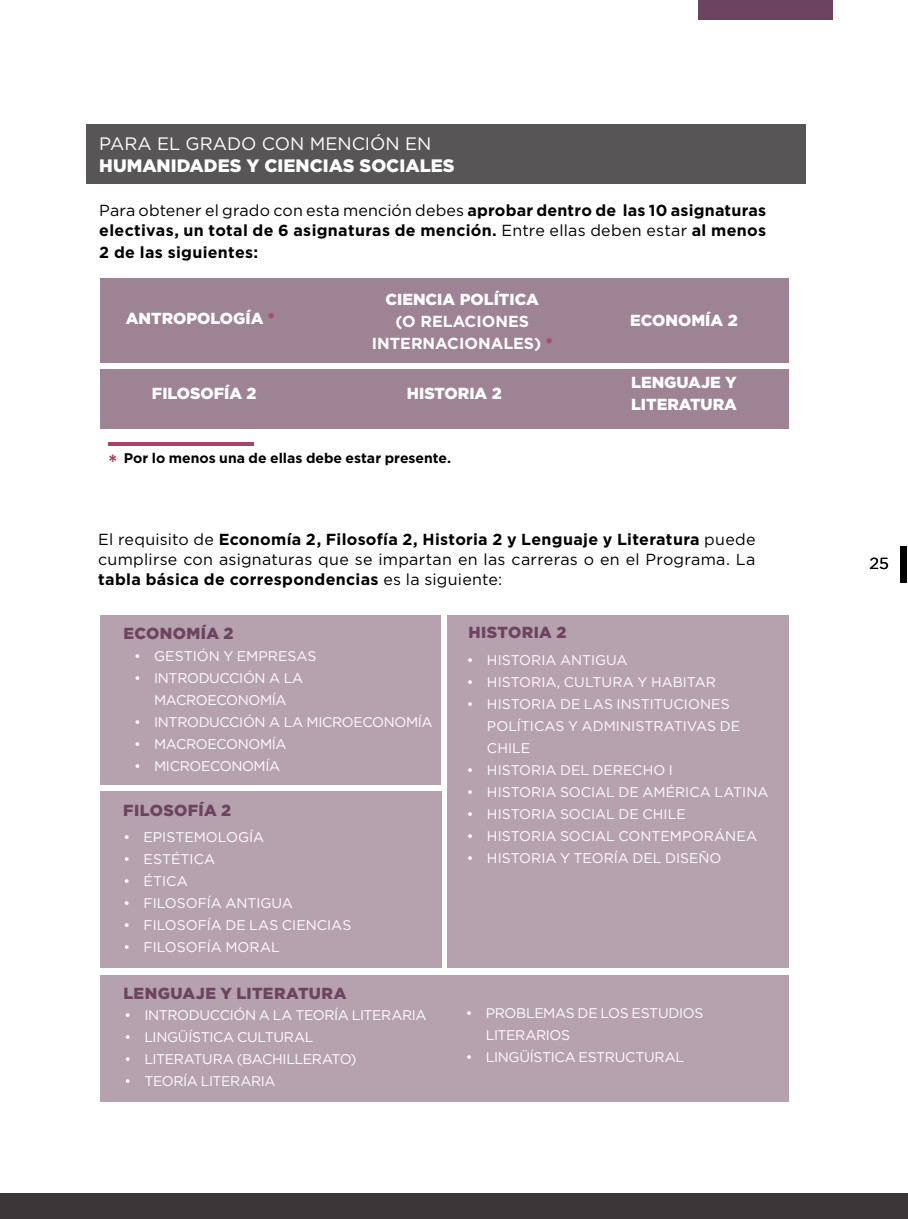
<style>
.page{position:relative;width:908px;height:1219px;background:#fff}
.page>*{position:absolute;margin:0;border:0;box-sizing:border-box;transform-origin:0 0}
.t1{font:700 22px "Gotham";color:#aa4264}
.t2{font:900 18px "Gotham";color:#fff}
.t3{font:18px "Gotham";color:#fff}
.t4{font:16px/20px "Gotham";letter-spacing:.015em;color:#000;text-align:justify}
.t5{font:700 16px/20px "Gotham";letter-spacing:.02em;color:#000}
.t6{font:900 16px/22px "Gotham";color:#fff}
.t7{font:900 16px "Gotham";letter-spacing:.025em;color:#6d445f}
.t8{font:700 16px/22px "Gotham";color:#fff;text-align:center}
.t9{font:14px/22px "Gotham";letter-spacing:-.005em;color:#fff}
.t10{font:14px/22px "Gotham";letter-spacing:-.025em;color:#fff;text-align:center}
.t11{font:14px "Gotham";letter-spacing:-.03em;color:#fff}
.t12{font:700 14px "Gotham";color:#000}
.s1{font-weight:400}
.s2{color:#aa4264}
.s3{font-weight:900;color:#aa4264}
.s4{font-weight:700}
</style>
<div class="page">
<div style="left:900px;top:546px;width:6px;height:36px;background:#000"></div>
<div style="left:697px;top:0;width:135px;height:19px;background:#6d445f"></div>
<div style="left:100px;top:278px;width:688px;height:150px;background:#9e8395"></div>
<div style="left:86px;top:124px;width:719px;height:60px;background:#585556"></div>
<hr style="left:108px;top:442px;width:146px;height:4px;background:#aa4264">
<div style="left:447px;top:615px;width:341px;height:353px;background:#b6a1af"></div>
<div style="left:100px;top:615px;width:340px;height:170px;background:#b6a1af"></div>
<div style="left:100px;top:792px;width:341px;height:176px;background:#b6a1af"></div>
<div style="left:100px;top:975px;width:688px;height:127px;background:#b6a1af"></div>
<div style="left:93px;top:363px;width:706px;height:6px;background:#fff"></div>
<div style="left:0;top:1193px;width:907px;height:26px;background:#3b3738"></div>
<p class="t3" style="left:99px;top:132px;width:333px">PARA EL GRADO CON MENCIÓN EN</p>
<p class="t2" style="left:99px;top:154px;width:356px">HUMANIDADES Y CIENCIAS SOCIALES</p>
<p class="t5" style="left:99px;top:199px;width:668px"><span class="s1">Para obtener el grado con esta mención debes</span> aprobar dentro de las 10 asignaturas electivas, un total de 6 asignaturas de mención. <span class="s1">Entre ellas deben estar</span> al menos</p>
<p class="t5" style="left:99px;top:241px;width:160px">2 de las siguientes:</p>
<p class="t6" style="left:126px;top:307px;width:150px">ANTROPOLOGÍA <span class="s2">*</span></p>
<p class="t6" style="left:385px;top:288px;width:155px">CIENCIA POLÍTICA</p>
<p class="t8" style="left:372px;top:309px;width:182px">(O RELACIONES<br>INTERNACIONALES) <span class="s3">*</span></p>
<p class="t6" style="left:630px;top:309px;width:109px">ECONOMÍA 2</p>
<p class="t6" style="left:152px;top:382px;width:106px">FILOSOFÍA 2</p>
<p class="t6" style="left:407px;top:382px;width:96px">HISTORIA 2</p>
<p class="t6" style="left:630px;top:371px;width:107px">LENGUAJE Y<br>LITERATURA</p>
<h1 class="t1" style="left:108px;top:450px;width:11px">*</h1>
<p class="t12" style="left:124px;top:450px;width:328px">Por lo menos una de ellas debe estar presente.</p>
<p class="t4" style="left:98px;top:529px;width:658px">El requisito de <span class="s4">Economía 2, Filosofía 2, Historia 2 y Lenguaje y Literatura</span> puede cumplirse con asignaturas que se impartan en las carreras o en el Programa. La <span class="s4">tabla básica de correspondencias</span> es la siguiente:</p>
<p class="t7" style="left:123px;top:622px;width:112px">ECONOMÍA 2</p>
<p class="t7" style="left:468px;top:622px;width:99px">HISTORIA 2</p>
<p class="t9" style="left:134px;top:645px;width:184px">• GESTIÓN Y EMPRESAS</p>
<p class="t10" style="left:134px;top:667px;width:170px">• INTRODUCCIÓN A LA<br>MACROECONOMÍA</p>
<p class="t10" style="left:134px;top:711px;width:300px">• INTRODUCCIÓN A LA MICROECONOMÍA</p>
<p class="t10" style="left:134px;top:733px;width:154px">• MACROECONOMÍA</p>
<p class="t10" style="left:134px;top:755px;width:147px">• MICROECONOMÍA</p>
<p class="t7" style="left:123px;top:800px;width:109px">FILOSOFÍA 2</p>
<p class="t9" style="left:123px;top:825px;width:142px">• EPISTEMOLOGÍA</p>
<p class="t9" style="left:123px;top:847px;width:93px">• ESTÉTICA</p>
<p class="t9" style="left:123px;top:869px;width:66px">• ÉTICA</p>
<p class="t9" style="left:123px;top:891px;width:171px">• FILOSOFÍA ANTIGUA</p>
<p class="t9" style="left:123px;top:913px;width:229px">• FILOSOFÍA DE LAS CIENCIAS</p>
<p class="t9" style="left:123px;top:935px;width:158px">• FILOSOFÍA MORAL</p>
<p class="t7" style="left:123px;top:982px;width:224px">LENGUAJE Y LITERATURA</p>
<p class="t10" style="left:124px;top:1004px;width:303px">• INTRODUCCIÓN A LA TEORÍA LITERARIA</p>
<p class="t9" style="left:124px;top:1026px;width:190px">• LINGÜÍSTICA CULTURAL</p>
<p class="t11" style="left:124px;top:1050px;width:233px">• LITERATURA (BACHILLERATO)</p>
<p class="t11" style="left:124px;top:1072px;width:153px">• TEORÍA LITERARIA</p>
<p class="t9" style="left:466px;top:649px;width:162px">• HISTORIA ANTIGUA</p>
<p class="t9" style="left:466px;top:671px;width:250px">• HISTORIA, CULTURA Y HABITAR</p>
<p class="t9" style="left:486px;top:693px;width:254px;text-indent:-20px">• HISTORIA DE LAS INSTITUCIONES<br>POLÍTICAS Y ADMINISTRATIVAS DE<br>CHILE</p>
<p class="t9" style="left:466px;top:759px;width:207px">• HISTORIA DEL DERECHO I</p>
<p class="t9" style="left:466px;top:781px;width:303px">• HISTORIA SOCIAL DE AMÉRICA LATINA</p>
<p class="t9" style="left:466px;top:803px;width:220px">• HISTORIA SOCIAL DE CHILE</p>
<p class="t9" style="left:466px;top:825px;width:291px">• HISTORIA SOCIAL CONTEMPORÁNEA</p>
<p class="t9" style="left:466px;top:847px;width:256px">• HISTORIA Y TEORÍA DEL DISEÑO</p>
<p class="t10" style="left:485px;top:1002px;width:219px;text-align:left;text-indent:-20px">• PROBLEMAS DE LOS ESTUDIOS<br>LITERARIOS</p>
<p class="t9" style="left:465px;top:1046px;width:220px">• LINGÜÍSTICA ESTRUCTURAL</p>
<p class="t4" style="left:869px;top:553px;width:21px">25</p>
</div>
